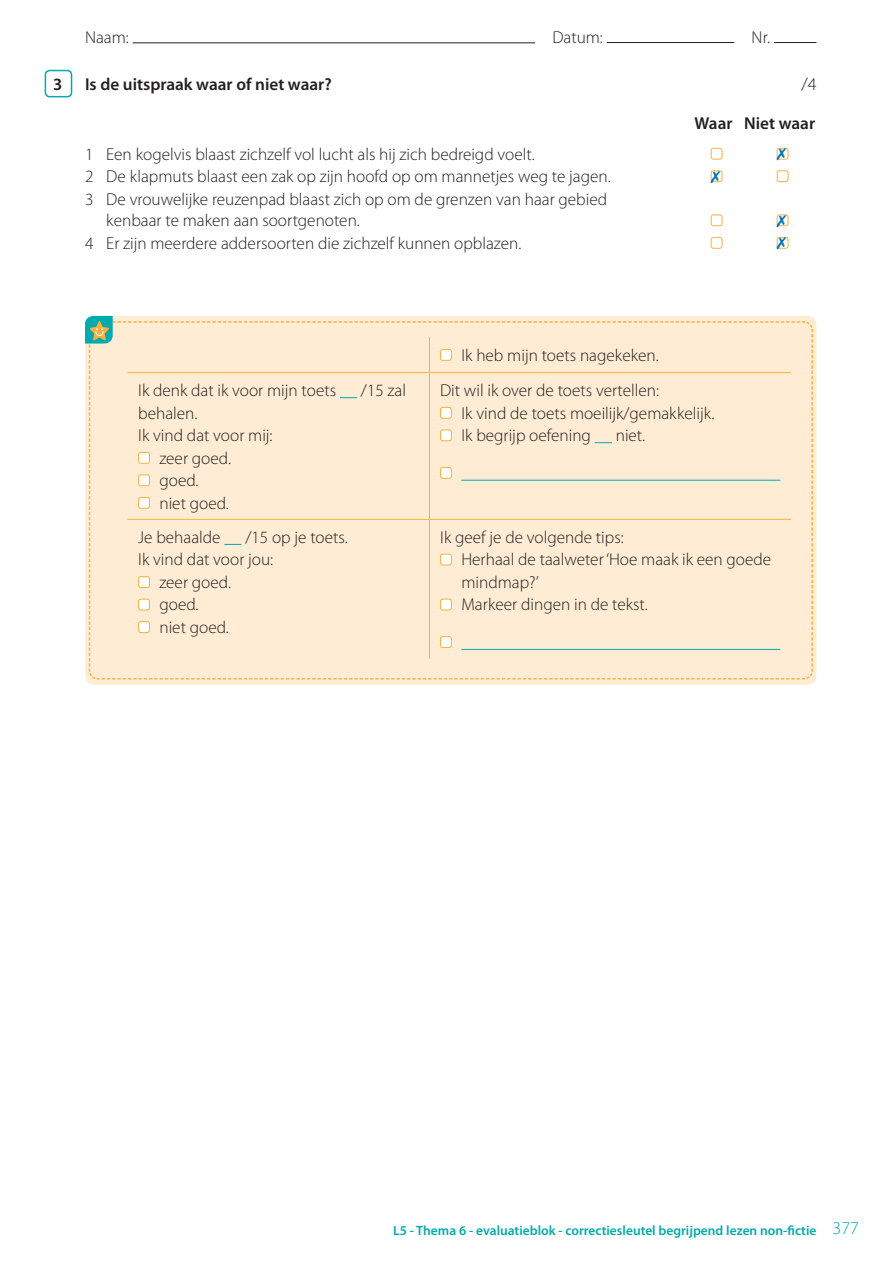
<style>
.page{position:relative;width:893px;height:1263px;background:#fff}
.page>*{position:absolute;margin:0;border:0;box-sizing:border-box;transform-origin:0 0}
.t1{font:300 18px "Myriad Pro";color:#231f20}
.t2{font:300 17.25px/22.5px "Myriad Pro";color:#231f20}
.t3{font:600 17.25px "Myriad Pro";color:#231f20}
.t4{font:600 13.5px "Myriad Pro";color:#00aaad}
.s1{font-weight:300;font-size:18px}
</style>
<div class="page">
<div style="left:711px;top:148px;width:11px;height:12px;border:1px solid #fbb03f;border-radius:2px"></div>
<div style="left:777px;top:148px;width:11px;height:12px;border:1px solid #fbb03f;border-radius:2px"></div>
<div style="left:711px;top:170px;width:11px;height:12px;border:1px solid #fbb03f;border-radius:2px"></div>
<div style="left:777px;top:170px;width:11px;height:12px;border:1px solid #fbb03f;border-radius:2px"></div>
<div style="left:711px;top:214px;width:11px;height:12px;border:1px solid #fbb03f;border-radius:2px"></div>
<div style="left:777px;top:214px;width:11px;height:12px;border:1px solid #fbb03f;border-radius:2px"></div>
<div style="left:711px;top:237px;width:11px;height:12px;border:1px solid #fbb03f;border-radius:2px"></div>
<div style="left:777px;top:237px;width:11px;height:12px;border:1px solid #fbb03f;border-radius:2px"></div>
<div style="left:85px;top:316px;width:729px;height:364px;background:#feedd4"></div>
<div style="left:45px;top:70px;width:27px;height:27px;border:2px solid #00aaad;border-radius:4px"></div>
<hr style="left:133px;top:43px;width:402px;height:1px;background:#231f20">
<hr style="left:607px;top:42px;width:127px;height:1px;background:#231f20">
<hr style="left:774px;top:42px;width:42px;height:1px;background:#231f20">
<svg style="left:777px;top:148px;width:9px;height:12px"></svg>
<svg style="left:711px;top:171px;width:9px;height:12px"></svg>
<svg style="left:777px;top:215px;width:9px;height:34px"></svg>
<p class="t3" style="left:53px;top:75px;width:11px">3</p>
<p class="t2" style="left:85px;top:26px;width:45px">Naam:</p>
<p class="t2" style="left:552px;top:26px;width:52px">Datum:</p>
<p class="t2" style="left:752px;top:26px;width:20px">Nr.</p>
<p class="t3" style="left:85px;top:75px;width:248px">Is de uitspraak waar of niet waar?</p>
<p class="t1" style="left:801px;top:74px;width:17px">/4</p>
<p class="t3" style="left:695px;top:113px;width:122px">Waar Niet waar</p>
<p class="t2" style="left:85px;top:143px;width:451px">1 Een kogelvis blaast zichzelf vol lucht als hij zich bedreigd voelt.</p>
<p class="t2" style="left:85px;top:165px;width:527px">2 De klapmuts blaast een zak op zijn hoofd op om mannetjes weg te jagen.</p>
<p class="t2" style="left:85px;top:188px;width:524px">3 De vrouwelijke reuzenpad blaast zich op om de grenzen van haar gebied</p>
<p class="t2" style="left:106px;top:209px;width:255px">kenbaar te maken aan soortgenoten.</p>
<p class="t2" style="left:85px;top:232px;width:438px">4 Er zijn meerdere addersoorten die zichzelf kunnen opblazen.</p>
<p class="t2" style="left:138px;top:379px;width:199px">Ik denk dat ik voor mijn toets</p>
<p class="t2" style="left:361px;top:379px;width:47px">/15 zal</p>
<p class="t2" style="left:138px;top:402px;width:61px">behalen.</p>
<p class="t2" style="left:138px;top:424px;width:136px">Ik vind dat voor mij:</p>
<p class="t2" style="left:159px;top:447px;width:73px">zeer goed.</p>
<p class="t2" style="left:159px;top:469px;width:41px">goed.</p>
<p class="t2" style="left:159px;top:492px;width:71px">niet goed.</p>
<p class="t2" style="left:138px;top:526px;width:84px">Je behaalde</p>
<p class="t2" style="left:245px;top:526px;width:104px">/15 op je toets.</p>
<p class="t2" style="left:138px;top:549px;width:137px">Ik vind dat voor jou:</p>
<p class="t2" style="left:159px;top:571px;width:73px">zeer goed.</p>
<p class="t2" style="left:159px;top:594px;width:41px">goed.</p>
<p class="t2" style="left:159px;top:616px;width:71px">niet goed.</p>
<p class="t2" style="left:461px;top:344px;width:199px">Ik heb mijn toets nagekeken.</p>
<p class="t2" style="left:461px;top:379px;width:255px;text-indent:-21px">Dit wil ik over de toets vertellen:<br>Ik vind de toets moeilijk/gemakkelijk.<br>Ik begrijp oefening</p>
<p class="t2" style="left:616px;top:424px;width:31px">niet.</p>
<p class="t2" style="left:461px;top:526px;width:311px;text-indent:-21px">Ik geef je de volgende tips:<br>Herhaal de taalweter ‘Hoe maak ik een goede mindmap?’<br>Markeer dingen in de tekst.</p>
<p class="t4" style="left:393px;top:1222px;width:467px">L5 - Thema 6 - evaluatieblok - correctiesleutel begrijpend lezen non-fictie <span class="s1">377</span></p>
</div>
